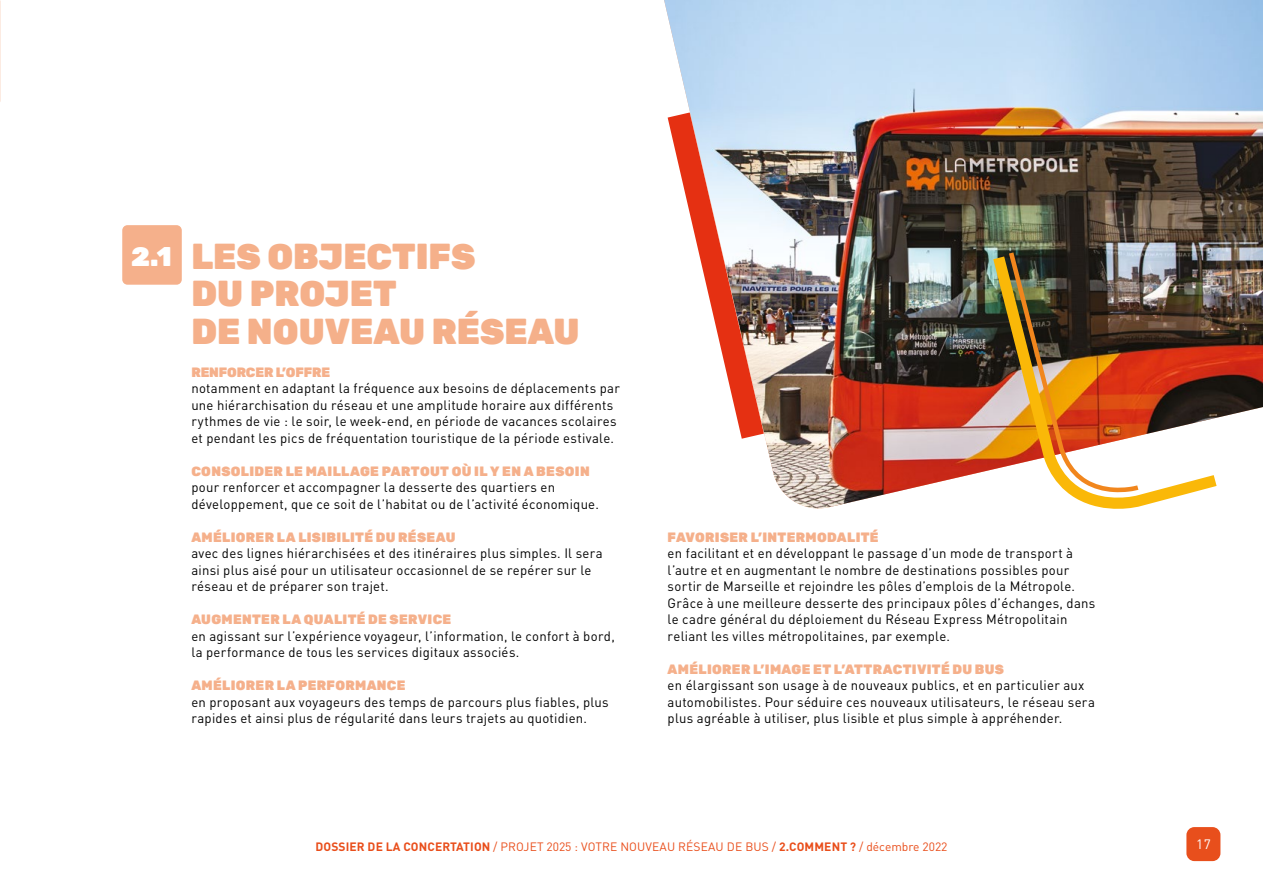
<style>
.page{position:relative;width:1263px;height:893px;background:#fff}
.page>*{position:absolute;margin:0;border:0;box-sizing:border-box;transform-origin:0 0}
.t1{font:900 36px/37.5px "Rubik";color:#f5b08a}
.t2{font:900 27px "Rubik";color:#fff}
.t3{font:13.5px/16.5px "DIN Pro";letter-spacing:.02em;color:#000}
.t4{font:900 13.5px "Rubik";letter-spacing:.025em;color:#f5b08b}
.t5{font:900 13.5px "Rubik";letter-spacing:-.01em;color:#f5b08b}
.t6{font:13.5px "DIN Pro";color:#fff}
.t7{font:12px "DIN Pro";letter-spacing:.01em;color:#e94e1b}
.s1{font-style:inherit}
.s2{font-weight:700}
</style>
<div class="page">
<img style="left:664px;top:0;width:599px;height:509px">
<svg style="left:668px;top:112px;width:96px;height:327px"></svg>
<img style="left:985px;top:244px;width:244px;height:265px">
<div style="left:122px;top:225px;width:60px;height:60px;background:#f5b08b;border-radius:5px"></div>
<div style="left:1186px;top:827px;width:34px;height:34px;background:#e84f1c;border-radius:8px"></div>
<h2 class="t2" style="left:131px;top:241px;width:42px">2.1</h2>
<h1 class="t1" style="left:191px;top:238px;width:390px">LES OBJECTIFS<br>DU PROJET<br>DE NOUVEAU RÉSEAU</h1>
<p class="t5" style="left:191px;top:364px;width:140px">RENFORCER L’OFFRE</p>
<p class="t3" style="left:191px;top:379px;width:430px">notamment en adaptant la fréquence aux besoins de déplacements par une hiérarchisation du réseau et une amplitude horaire aux différents rythmes de vie : le soir, le week-end, en période de vacances scolaires et pendant les pics de fréquentation touristique de la période estivale.</p>
<p class="t4" style="left:191px;top:463px;width:400px">CONSOLIDER LE MAILLAGE PARTOUT OÙ IL Y EN A BESOIN</p>
<p class="t3" style="left:191px;top:478px;width:409px">pour renforcer et accompagner la desserte des quartiers en développement, que ce soit de l’habitat ou de l’activité économique.</p>
<p class="t4" style="left:191px;top:529px;width:266px">AMÉLIORER LA LISIBILITÉ DU RÉSEAU</p>
<p class="t3" style="left:191px;top:544px;width:413px">avec des lignes hiérarchisées et des itinéraires plus simples. Il sera ainsi plus aisé pour un utilisateur occasionnel de se repérer sur le réseau et de préparer son trajet.</p>
<p class="t4" style="left:191px;top:612px;width:261px">AUGMENTER LA QUALITÉ DE SERVICE</p>
<p class="t3" style="left:191px;top:627px;width:425px"><span class="s1">en agissant sur l’expérience</span> voyageur, l’information, le confort à bord, la performance de tous les services digitaux associés.</p>
<p class="t4" style="left:191px;top:678px;width:216px">AMÉLIORER LA PERFORMANCE</p>
<p class="t3" style="left:191px;top:693px;width:419px">en proposant aux voyageurs des temps de parcours plus fiables, plus rapides et ainsi plus de régularité dans leurs trajets au quotidien.</p>
<p class="t4" style="left:668px;top:529px;width:212px">FAVORISER L’INTERMODALITÉ</p>
<p class="t3" style="left:668px;top:544px;width:429px">en facilitant et en développant le passage d’un mode de transport à l’autre et en augmentant le nombre de destinations possibles pour sortir de Marseille et rejoindre les pôles d’emplois de la Métropole.<br>Grâce à une meilleure desserte des principaux pôles d’échanges, dans le cadre général du déploiement du Réseau Express Métropolitain reliant les villes métropolitaines, par exemple.</p>
<p class="t4" style="left:668px;top:661px;width:338px">AMÉLIORER L’IMAGE ET L’ATTRACTIVITÉ DU BUS</p>
<p class="t3" style="left:668px;top:676px;width:429px">en élargissant son usage à de nouveaux publics, et en particulier aux automobilistes. Pour séduire ces nouveaux utilisateurs, le réseau sera plus agréable à utiliser, plus lisible et plus simple à appréhender.</p>
<p class="t7" style="left:315px;top:838px;width:634px"><span class="s2">DOSSIER DE LA CONCERTATION</span> / PROJET 2025 : VOTRE NOUVEAU RÉSEAU DE BUS / <span class="s2">2.COMMENT ?</span> / décembre 2022</p>
<p class="t6" style="left:1196px;top:834px;width:16px">17</p>
</div>
